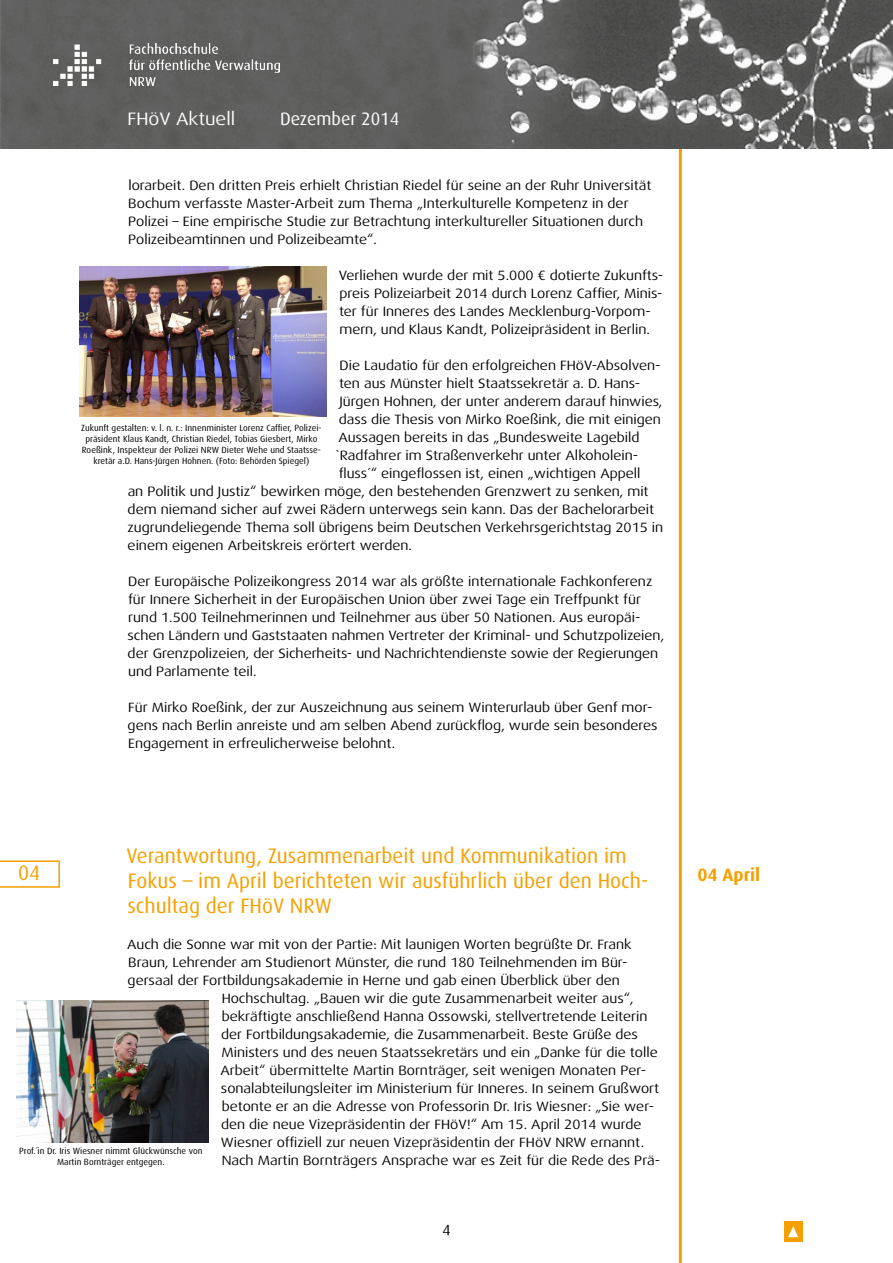
<style>
.page{position:relative;width:893px;height:1263px;background:#fff}
.page>*{position:absolute;margin:0;border:0;box-sizing:border-box;transform-origin:0 0}
.t1{font:21px/25.2px "Dax";color:#f6a000}
.t2{font:18px "Dax";color:#fff}
.t3{font:18px "Dax Wide";color:#fff}
.t4{font:700 18px "Dax";color:#f6a000}
.t5{font:15px "Dax Regular Caps";color:#000}
.t6{font:13.5px/18px "Dax Wide";color:#000}
.t7{font:9px/10.8px "Dax";color:#000;text-align:center}
.s1{font-family:"Dax Wide"}
</style>
<div class="page">
<hr style="left:679px;top:148px;width:3px;height:1115px;background:#f6a000">
<img style="left:0;top:0;width:893px;height:148px">
<img style="left:54px;top:43px;width:226px;height:43px">
<div style="left:784px;top:1221px;width:18px;height:21px;background:#f6a000"></div>
<svg style="left:788px;top:1226px;width:10px;height:11px"></svg>
<img style="left:79px;top:266px;width:247px;height:150px">
<img style="left:16px;top:1000px;width:192px;height:143px">
<svg style="left:0;top:860px;width:60px;height:28px"></svg>
<h2 class="t3" style="left:128px;top:109px;width:109px">FHöV Aktuell</h2>
<h2 class="t2" style="left:280px;top:109px;width:120px">Dezember 2014</h2>
<p class="t6" style="left:128px;top:176px;width:525px">lorarbeit. Den dritten Preis erhielt Christian Riedel für seine an der Ruhr Universität Bochum verfasste Master-Arbeit zum Thema „Interkulturelle Kompetenz in der Polizei – Eine empirische Studie zur Betrachtung interkultureller Situationen durch Polizeibeamtinnen und Polizeibeamte“.</p>
<p class="t6" style="left:339px;top:266px;width:326px">Verliehen wurde der mit 5.000 € dotierte Zukunfts&shy;preis Polizeiarbeit 2014 durch Lorenz Caffier, Minis&shy;ter für Inneres des Landes Mecklenburg-Vorpom&shy;mern, und Klaus Kandt, Polizeipräsident in Berlin.</p>
<p class="t6" style="left:340px;top:356px;width:323px">Die Laudatio für den erfolgreichen FHöV-Absolven-</p>
<p class="t6" style="left:339px;top:374px;width:303px">ten aus Münster hielt Staatssekretär a. D. Hans-</p>
<p class="t6" style="left:339px;top:392px;width:324px">Jürgen Hohnen, der unter anderem darauf hinwies,</p>
<p class="t6" style="left:339px;top:410px;width:324px">dass die Thesis von Mirko Roeßink, die mit einigen</p>
<p class="t6" style="left:338px;top:428px;width:303px">Aussagen bereits in das „Bundesweite Lagebild</p>
<p class="t6" style="left:336px;top:446px;width:303px">`Radfahrer im Straßenverkehr unter Alkoholein-</p>
<p class="t6" style="left:339px;top:464px;width:303px">fluss´“ eingeflossen ist, einen „wichtigen Appell</p>
<p class="t6" style="left:128px;top:482px;width:522px">an Politik und Justiz“ bewirken möge, den bestehenden Grenzwert zu senken, mit</p>
<p class="t6" style="left:128px;top:500px;width:528px">dem niemand sicher auf zwei Rädern unterwegs sein kann. Das der Bachelorarbeit</p>
<p class="t6" style="left:127px;top:518px;width:537px">zugrundeliegende Thema soll übrigens beim Deutschen Verkehrsgerichtstag 2015 in</p>
<p class="t6" style="left:128px;top:536px;width:286px">einem eigenen Arbeitskreis erörtert werden.</p>
<p class="t6" style="left:128px;top:572px;width:538px">Der Europäische Polizeikongress 2014 war als größte internationale Fachkonferenz für Innere Sicherheit in der Europäischen Union über zwei Tage ein Treffpunkt für rund 1.500 Teilnehmerinnen und Teilnehmer aus über 50 Nationen. Aus europäi&shy;schen Ländern und Gaststaaten nahmen Vertreter der Kriminal- und Schutzpolizeien, der Grenzpolizeien, der Sicherheits- und Nachrichtendienste sowie der Regierungen und Parlamente teil.</p>
<p class="t6" style="left:128px;top:698px;width:531px">Für Mirko Roeßink, der zur Auszeichnung aus seinem Winterurlaub über Genf mor&shy;gens nach Berlin anreiste und am selben Abend zurückflog, wurde sein besonderes<br>Engagement in erfreulicherweise belohnt.</p>
<p class="t7" style="left:81px;top:423px;width:242px">Zukunft gestalten: v. l. n. r.: Innenminister Lorenz Caffier, Polizei&shy;präsident Klaus Kandt, Christian Riedel, Tobias Giesbert, Mirko Roeßink, Inspekteur der Polizei NRW Dieter Wehe und Staatsse&shy;kretär a.D. Hans-Jürgen Hohnen. (Foto: Behörden Spiegel)</p>
<p class="t1" style="left:126px;top:843px;width:523px">Verantwortung, Zusammenarbeit und Kommunikation im<br>Fokus <span class="s1">–</span> im April berichteten wir ausführlich über den Hoch&shy;schultag der FHöV NRW</p>
<p class="t6" style="left:127px;top:936px;width:506px">Auch die Sonne war mit von der Partie: Mit launigen Worten begrüßte Dr. Frank</p>
<p class="t6" style="left:128px;top:954px;width:501px">Braun, Lehrender am Studienort Münster, die rund 180 Teilnehmenden im Bür-</p>
<p class="t6" style="left:128px;top:972px;width:494px">gersaal der Fortbildungsakademie in Herne und gab einen Überblick über den</p>
<p class="t6" style="left:222px;top:990px;width:413px">Hochschultag. „Bauen wir die gute Zusammenarbeit weiter aus“,</p>
<p class="t6" style="left:222px;top:1008px;width:427px">bekräftigte anschließend Hanna Ossowski, stellvertretende Leiterin</p>
<p class="t6" style="left:221px;top:1026px;width:418px">der Fortbildungsakademie, die Zusammenarbeit. Beste Grüße des</p>
<p class="t6" style="left:221px;top:1044px;width:438px">Ministers und des neuen Staatssekretärs und ein „Danke für die tolle</p>
<p class="t6" style="left:221px;top:1062px;width:427px">Arbeit“ übermittelte Martin Bornträger, seit wenigen Monaten Per-</p>
<p class="t6" style="left:221px;top:1080px;width:440px">sonalabteilungsleiter im Ministerium für Inneres. In seinem Grußwort</p>
<p class="t6" style="left:222px;top:1098px;width:434px">betonte er an die Adresse von Professorin Dr. Iris Wiesner: „Sie wer-</p>
<p class="t6" style="left:221px;top:1116px;width:422px">den die neue Vizepräsidentin der FHöV!“ Am 15. April 2014 wurde</p>
<p class="t6" style="left:221px;top:1134px;width:425px">Wiesner offiziell zur neuen Vizepräsidentin der FHöV NRW ernannt.</p>
<p class="t6" style="left:222px;top:1152px;width:440px">Nach Martin Bornträgers Ansprache war es Zeit für die Rede des Prä-</p>
<p class="t1" style="left:18px;top:860px;width:24px">04</p>
<p class="t4" style="left:697px;top:864px;width:64px">04 April</p>
<p class="t7" style="left:19px;top:1145px;width:185px">Prof.´in Dr. Iris Wiesner nimmt Glückwünsche von<br>Martin Bornträger entgegen.</p>
<p class="t5" style="left:442px;top:1219px;width:10px">4</p>
</div>
